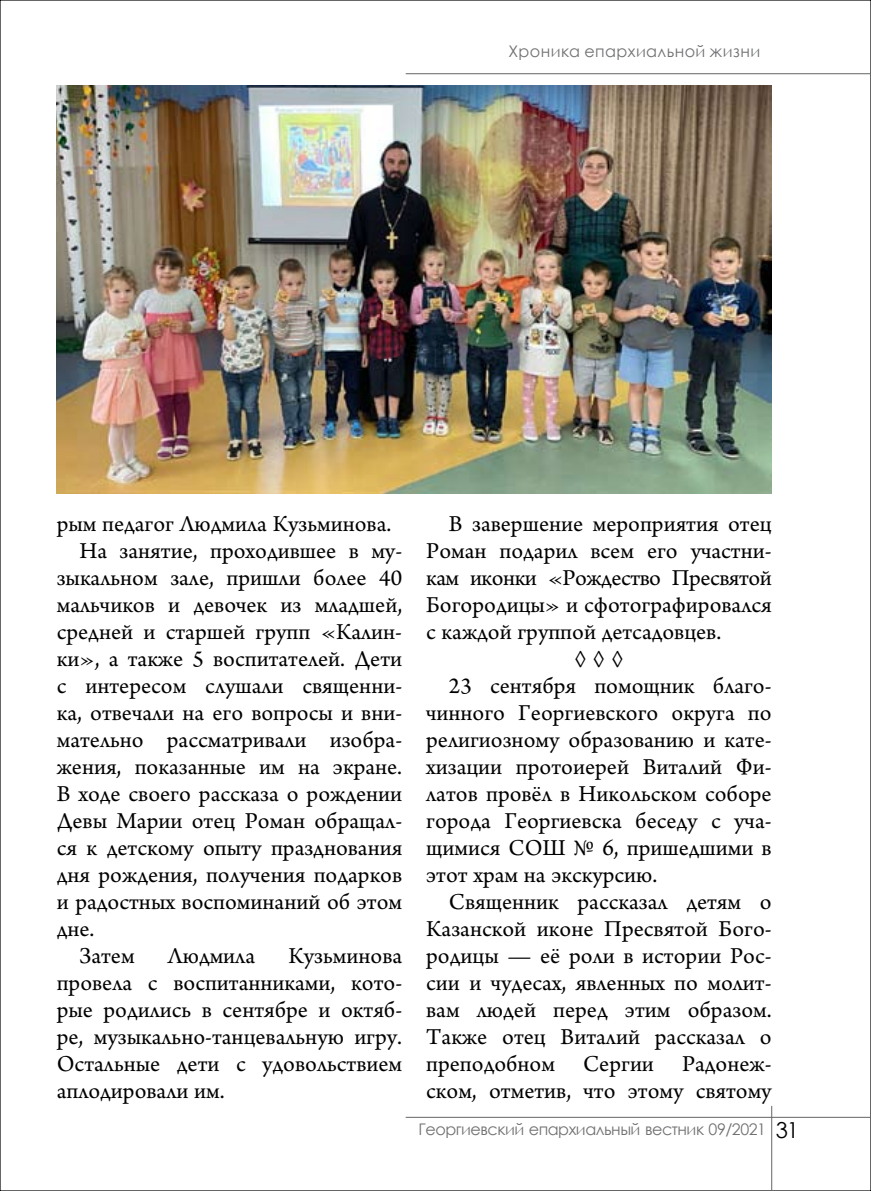
<style>
.page{position:relative;width:871px;height:1191px;background:#fff}
.page>*{position:absolute;margin:0;border:0;box-sizing:border-box;transform-origin:0 0}
.t1{font:24px/27px "Arno Pro";color:#000;text-align:justify}
.t2{font:24px "Arno Pro";letter-spacing:-.02em;color:#000}
.t3{font:16px "Century Gothic";letter-spacing:-.03em;color:#707173}
.t4{font:16px "Century Gothic";letter-spacing:.025em;color:#707173}
.s1{font-size:22px;color:#000}
</style>
<div class="page">
<hr style="left:771px;top:1106px;width:1px;height:85px;background:#646567">
<hr style="left:405px;top:1116px;width:465px;height:1px;background:#646567">
<hr style="left:405px;top:73px;width:465px;height:1px;background:#646567">
<img style="left:57px;top:85px;width:714px;height:408px">
<p class="t4" style="left:508px;top:40px;width:253px">Хроника епархиальной жизни</p>
<p class="t1" style="left:57px;top:511px;width:336px">рым педагог Людмила Кузьминова.</p>
<p class="t1" style="left:79px;top:538px;width:324px">На занятие, проходившее в му-</p>
<p class="t1" style="left:57px;top:565px;width:347px">зыкальном зале, пришли более 40</p>
<p class="t1" style="left:57px;top:592px;width:347px">мальчиков и девочек из младшей,</p>
<p class="t1" style="left:57px;top:619px;width:347px">средней и старшей групп «Калин-</p>
<p class="t1" style="left:57px;top:646px;width:347px">ки», а также 5 воспитателей. Дети</p>
<p class="t1" style="left:57px;top:673px;width:347px">с интересом слушали священни-</p>
<p class="t1" style="left:57px;top:700px;width:347px">ка, отвечали на его вопросы и вни-</p>
<p class="t1" style="left:57px;top:727px;width:347px">мательно рассматривали изобра-</p>
<p class="t1" style="left:57px;top:754px;width:347px">жения, показанные им на экране.</p>
<p class="t1" style="left:57px;top:781px;width:347px">В ходе своего рассказа о рождении</p>
<p class="t1" style="left:57px;top:808px;width:347px">Девы Марии отец Роман обращал-</p>
<p class="t1" style="left:57px;top:835px;width:347px">ся к детскому опыту празднования</p>
<p class="t1" style="left:57px;top:862px;width:347px">дня рождения, получения подарков</p>
<p class="t1" style="left:57px;top:889px;width:347px">и радостных воспоминаний об этом</p>
<p class="t1" style="left:57px;top:916px;width:39px">дне.</p>
<p class="t1" style="left:79px;top:943px;width:57px">Затем</p>
<p class="t1" style="left:168px;top:943px;width:89px">Людмила</p>
<p class="t1" style="left:57px;top:943px;width:347px;text-indent:232px">Кузьминова провела с воспитанниками, кото&shy;рые родились в сентябре и октяб&shy;ре, музыкально-танцевальную игру.<br>Остальные дети с удовольствием аплодировали им.</p>
<p class="t1" style="left:449px;top:511px;width:324px">В завершение мероприятия отец</p>
<p class="t1" style="left:426px;top:538px;width:347px">Роман подарил всем его участни-</p>
<p class="t2" style="left:426px;top:564px;width:347px">кам иконки «Рождество Пресвятой</p>
<p class="t1" style="left:426px;top:592px;width:347px">Богородицы» и сфотографировался</p>
<p class="t1" style="left:426px;top:619px;width:296px">с каждой группой детсадовцев.</p>
<p class="t1" style="left:574px;top:646px;width:51px">◊ ◊ ◊</p>
<p class="t1" style="left:449px;top:673px;width:324px">23 сентября помощник благо-</p>
<p class="t1" style="left:426px;top:700px;width:347px">чинного Георгиевского округа по</p>
<p class="t1" style="left:426px;top:727px;width:347px">религиозному образованию и кате-</p>
<p class="t1" style="left:426px;top:754px;width:347px">хизации протоиерей Виталий Фи-</p>
<p class="t1" style="left:426px;top:781px;width:347px">латов провёл в Никольском соборе</p>
<p class="t1" style="left:426px;top:808px;width:347px">города Георгиевска беседу с уча-</p>
<p class="t1" style="left:426px;top:835px;width:347px">щимися СОШ № 6, пришедшими в</p>
<p class="t1" style="left:426px;top:862px;width:233px">этот храм на экскурсию.</p>
<p class="t1" style="left:449px;top:889px;width:324px">Священник рассказал детям о</p>
<p class="t1" style="left:426px;top:916px;width:347px">Казанской иконе Пресвятой Бого-</p>
<p class="t1" style="left:426px;top:943px;width:347px">родицы — её роли в истории Рос-</p>
<p class="t1" style="left:426px;top:970px;width:347px">сии и чудесах, явленных по молит-</p>
<p class="t1" style="left:426px;top:997px;width:347px">вам людей перед этим образом.</p>
<p class="t1" style="left:426px;top:1024px;width:347px">Также отец Виталий рассказал о</p>
<p class="t1" style="left:426px;top:1051px;width:347px">преподобном Сергии Радонеж-</p>
<p class="t1" style="left:426px;top:1078px;width:347px">ском, отметив, что этому святому</p>
<p class="t3" style="left:418px;top:1118px;width:382px">Георгиевский епархиальный вестник 09/2021 <span class="s1">31</span></p>
</div>
